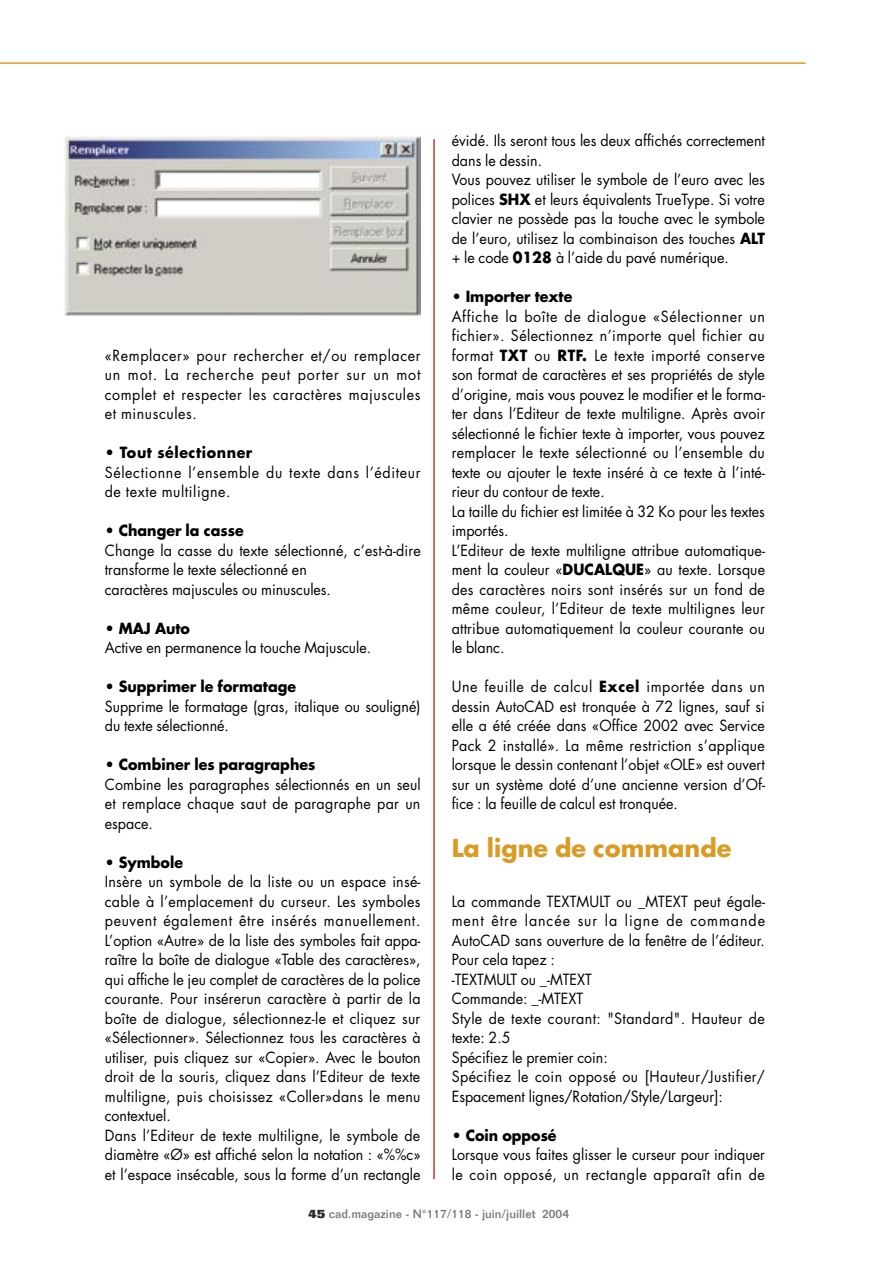
<style>
.page{position:relative;width:893px;height:1263px;background:#fff}
.page>*{position:absolute;margin:0;border:0;box-sizing:border-box;transform-origin:0 0}
.sous_titre{font:700 24px "Futura";color:#da9a23}
.texte{font:15px/19.5px "Futura";color:#000;text-align:justify;scale:.95 1}
.texte-2{font:15px/19.5px "Futura";letter-spacing:.025em;color:#000;scale:.95 1}
.texte-3{font:700 15px "Futura";color:#000;scale:.95 1}
.texte-4{font:15px/19.5px "Futura";letter-spacing:.045em;color:#000;scale:.95 1}
.texte-5{font:700 15px "Futura";letter-spacing:.04em;color:#000;scale:.95 1}
.t1{font:500 12px "Folio";color:#7c7c7c}
.s1{font-weight:700}
.s2{font-weight:800;color:#2a2a2a}
</style>
<div class="page">
<hr style="left:0;top:62px;width:806px;height:2px;background:#da9a23">
<img style="left:63px;top:136px;width:358px;height:180px">
<hr style="left:433px;top:139px;width:2px;height:1040px;background:#c33931">
<p class="texte" style="left:105px;top:345px;width:334px">«Remplacer» pour rechercher et/ou remplacer un mot. La recherche peut porter sur un mot complet et respecter les caractères majuscules et minuscules.</p>
<p class="texte-5" style="left:105px;top:442px;width:157px">• Tout sélectionner</p>
<p class="texte-4" style="left:105px;top:462px;width:334px">Sélectionne l’ensemble du texte dans l’éditeur de texte multiligne.</p>
<p class="texte-3" style="left:105px;top:520px;width:148px">• Changer la casse</p>
<p class="texte" style="left:105px;top:540px;width:334px;text-align:left">Change la casse du texte sélectionné, c’est-à-dire transforme le texte sélectionné en<br>caractères majuscules ou minuscules.</p>
<p class="texte-3" style="left:105px;top:618px;width:91px">• MAJ Auto</p>
<p class="texte" style="left:105px;top:638px;width:282px">Active en permanence la touche Majuscule.</p>
<p class="texte-3" style="left:105px;top:676px;width:203px">• Supprimer le formatage</p>
<p class="texte" style="left:105px;top:696px;width:334px">Supprime le formatage (gras, italique ou souligné) du texte sélectionné.</p>
<p class="texte-3" style="left:105px;top:754px;width:223px">• Combiner les paragraphes</p>
<p class="texte" style="left:105px;top:774px;width:334px">Combine les paragraphes sélectionnés en un seul et remplace chaque saut de paragraphe par un espace.</p>
<p class="texte-3" style="left:105px;top:852px;width:84px">• Symbole</p>
<p class="texte" style="left:105px;top:872px;width:334px">Insère un symbole de la liste ou un espace insé&shy;cable à l’emplacement du curseur. Les symboles peuvent également être insérés manuellement.<br>L’option «Autre» de la liste des symboles fait appa&shy;raître la boîte de dialogue «Table des caractères», qui affiche le jeu complet de caractères de la police courante. Pour insérerun caractère à partir de la boîte de dialogue, sélectionnez-le et cliquez sur «Sélectionner». Sélectionnez tous les caractères à utiliser, puis cliquez sur «Copier». Avec le bouton droit de la souris, cliquez dans l’Editeur de texte multiligne, puis choisissez «Coller»dans le menu contextuel.</p>
<p class="texte" style="left:105px;top:1125px;width:334px">Dans l’Editeur de texte multiligne, le symbole de diamètre «Ø» est affiché selon la notation : «%%c» et l’espace insécable, sous la forme d’un rectangle</p>
<p class="texte" style="left:452px;top:131px;width:331px">évidé. Ils seront tous les deux affichés correctement dans le dessin.</p>
<p class="texte" style="left:452px;top:170px;width:331px">Vous pouvez utiliser le symbole de l’euro avec les polices <span class="s1">SHX</span> et leurs équivalents TrueType. Si votre clavier ne possède pas la touche avec le symbole de l’euro, utilisez la combinaison des touches <span class="s1">ALT </span>+ le code <span class="s1">0128</span> à l’aide du pavé numérique.</p>
<p class="texte-3" style="left:452px;top:286px;width:129px">• Importer texte</p>
<p class="texte" style="left:452px;top:306px;width:331px">Affiche la boîte de dialogue «Sélectionner un fichier». Sélectionnez n’importe quel fichier au format <span class="s1">TXT</span> ou <span class="s1">RTF.</span> Le texte importé conserve son format de caractères et ses propriétés de style d’origine, mais vous pouvez le modifier et le forma&shy;ter dans l’Editeur de texte multiligne. Après avoir sélectionné le fichier texte à importer, vous pouvez remplacer le texte sélectionné ou l’ensemble du texte ou ajouter le texte inséré à ce texte à l’inté&shy;rieur du contour de texte.</p>
<p class="texte" style="left:452px;top:501px;width:331px">La taille du fichier est limitée à 32 Ko pour les textes importés.</p>
<p class="texte" style="left:452px;top:540px;width:331px">L’Editeur de texte multiligne attribue automatique&shy;ment la couleur «<span class="s1">DUCALQUE</span>» au texte. Lorsque des caractères noirs sont insérés sur un fond de même couleur, l’Editeur de texte multilignes leur attribue automatiquement la couleur courante ou le blanc.</p>
<p class="texte" style="left:452px;top:677px;width:331px">Une feuille de calcul <span class="s1">Excel</span> importée dans un dessin AutoCAD est tronquée à 72 lignes, sauf si elle a été créée dans «Office 2002 avec Service Pack 2 installé». La même restriction s’applique lorsque le dessin contenant l’objet «OLE» est ouvert sur un système doté d’une ancienne version d’Of&shy;fice : la feuille de calcul est tronquée.</p>
<p class="sous_titre" style="left:452px;top:832px;width:281px">La ligne de commande</p>
<p class="texte" style="left:452px;top:891px;width:331px">La commande TEXTMULT ou _MTEXT peut égale&shy;ment être lancée sur la ligne de commande AutoCAD sans ouverture de la fenêtre de l’éditeur.<br>Pour cela tapez :</p>
<p class="texte" style="left:452px;top:969px;width:149px">-TEXTMULT ou _-MTEXT</p>
<p class="texte" style="left:452px;top:989px;width:140px">Commande: _-MTEXT</p>
<p class="texte-2" style="left:452px;top:1008px;width:331px">Style de texte courant: "Standard". Hauteur de texte: 2.5</p>
<p class="texte" style="left:452px;top:1047px;width:166px">Spécifiez le premier coin:</p>
<p class="texte-2" style="left:452px;top:1067px;width:331px">Spécifiez le coin opposé ou [Hauteur/Justifier/<br>Espacement lignes/Rotation/Style/Largeur]:</p>
<p class="texte-3" style="left:452px;top:1125px;width:112px">• Coin opposé</p>
<p class="texte" style="left:452px;top:1145px;width:331px">Lorsque vous faites glisser le curseur pour indiquer le coin opposé, un rectangle apparaît afin de</p>
<p class="t1" style="left:308px;top:1207px;width:262px"><span class="s2">45</span> cad.magazine - N°117/118 - juin/juillet 2004</p>
</div>
